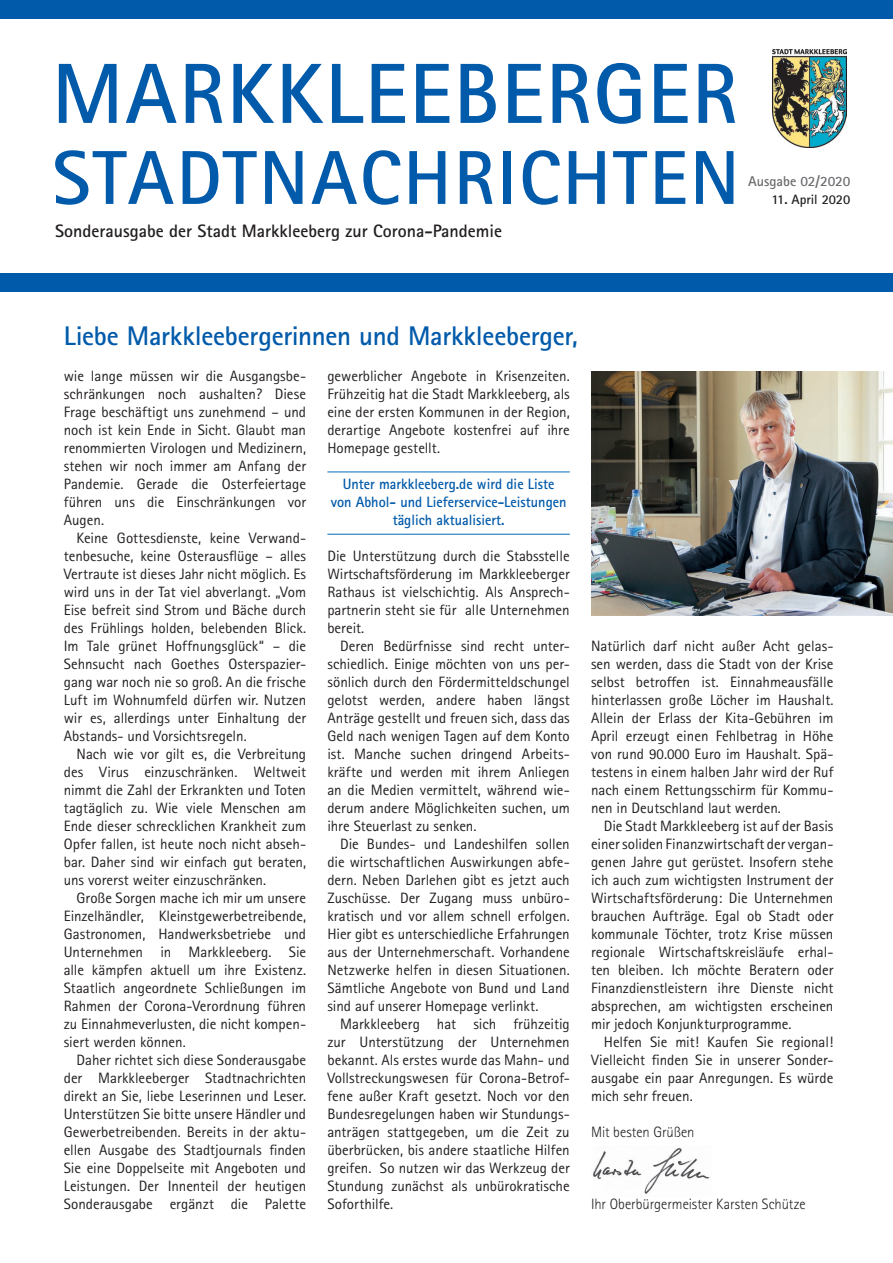
<style>
.page{position:relative;width:893px;height:1263px;background:#fff}
.page>*{position:absolute;margin:0;border:0;box-sizing:border-box;transform-origin:0 0}
.t1{font:700 85.5px "Rotis Sans Serif";letter-spacing:.02em;color:#015aaa}
.t2{font:700 76.5px "Rotis Sans Serif";letter-spacing:.03em;color:#015aaa}
.t3{font:700 27px "Rotis Sans Serif";letter-spacing:-.01em;color:#015aaa}
.t4{font:700 18px "Rotis Sans Serif";color:#231f20}
.t5{font:15px/18px "Rotis Sans Serif";color:#231f20;text-align:justify}
.t6{font:700 15px/18px "Rotis Sans Serif";color:#015aaa;text-align:center;scale:.95 1}
.t7{font:300 15px "Rotis Sans Serif";color:#231f20}
.t8{font:700 14.25px "Rotis Sans Serif";color:#6c6d70}
.t9{font:700 13.5px "Rotis Sans Serif";letter-spacing:-.005em;color:#231f20}
</style>
<div class="page">
<div style="left:0;top:0;width:893px;height:18px;background:#015aaa"></div>
<img style="left:772px;top:50px;width:75px;height:97px">
<div style="left:0;top:273px;width:893px;height:18px;background:#015aaa"></div>
<hr style="left:327px;top:472px;width:243px;height:1px;background:#006cb7">
<hr style="left:327px;top:534px;width:243px;height:1px;background:#006cb7">
<img style="left:591px;top:371px;width:302px;height:244px">
<img style="left:593px;top:1148px;width:117px;height:46px">
<h1 class="t1" style="left:52px;top:40px;width:687px">MARKKLEEBERGER</h1>
<h2 class="t2" style="left:52px;top:130px;width:689px">STADTNACHRICHTEN</h2>
<p class="t4" style="left:55px;top:220px;width:448px">Sonderausgabe der Stadt Markkleeberg zur Corona-Pandemie</p>
<p class="t8" style="left:748px;top:172px;width:104px">Ausgabe 02/2020</p>
<p class="t9" style="left:772px;top:191px;width:80px">11. April 2020</p>
<h3 class="t3" style="left:64px;top:319px;width:516px">Liebe Markkleebergerinnen und Markkleeberger,</h3>
<p class="t5" style="left:64px;top:367px;width:244px">wie lange müssen wir die Ausgangsbe&shy;schränkungen noch aushalten? Diese Frage beschäftigt uns zunehmend – und noch ist kein Ende in Sicht. Glaubt man renommierten Virologen und Medizinern, stehen wir noch immer am Anfang der Pandemie. Gerade die Osterfeiertage führen uns die Einschränkungen vor Augen.</p>
<p class="t5" style="left:64px;top:529px;width:244px;text-indent:13px">Keine Gottesdienste, keine Verwand&shy;tenbesuche, keine Osterausflüge – alles Vertraute ist dieses Jahr nicht möglich. Es wird uns in der Tat viel abverlangt. „Vom Eise befreit sind Strom und Bäche durch des Frühlings holden, belebenden Blick.<br>Im Tale grünet Hoffnungsglück“ – die Sehnsucht nach Goethes Osterspazier&shy;gang war noch nie so groß. An die frische Luft im Wohnumfeld dürfen wir. Nutzen wir es, allerdings unter Einhaltung der Abstands- und Vorsichtsregeln.</p>
<p class="t5" style="left:64px;top:745px;width:244px;text-indent:13px">Nach wie vor gilt es, die Verbreitung des Virus einzuschränken. Weltweit nimmt die Zahl der Erkrankten und Toten tagtäglich zu. Wie viele Menschen am Ende dieser schrecklichen Krankheit zum Opfer fallen, ist heute noch nicht abseh&shy;bar. Daher sind wir einfach gut beraten, uns vorerst weiter einzuschränken.</p>
<p class="t5" style="left:64px;top:889px;width:244px;text-indent:13px">Große Sorgen mache ich mir um unsere Einzelhändler, Kleinstgewerbetreibende, Gastronomen, Handwerksbetriebe und Unternehmen in Markkleeberg. Sie alle kämpfen aktuell um ihre Existenz.<br>Staatlich angeordnete Schließungen im Rahmen der Corona-Verordnung führen zu Einnahmeverlusten, die nicht kompen&shy;siert werden können.</p>
<p class="t5" style="left:64px;top:1051px;width:244px;text-indent:13px">Daher richtet sich diese Sonderausgabe der Markkleeberger Stadtnachrichten direkt an Sie, liebe Leserinnen und Leser.<br>Unterstützen Sie bitte unsere Händler und Gewerbetreibenden. Bereits in der aktu&shy;ellen Ausgabe des Stadtjournals finden Sie eine Doppelseite mit Angeboten und Leistungen. Der Innenteil der heutigen Sonderausgabe ergänzt die Palette</p>
<p class="t5" style="left:327px;top:367px;width:244px">gewerblicher Angebote in Krisenzeiten.<br>Frühzeitig hat die Stadt Markkleeberg, als eine der ersten Kommunen in der Region, derartige Angebote kostenfrei auf ihre Homepage gestellt.</p>
<p class="t6" style="left:331px;top:475px;width:250px">Unter markkleeberg.de wird die Liste von Abhol- und Lieferservice-Leistungen täglich aktualisiert.</p>
<p class="t5" style="left:327px;top:547px;width:244px">Die Unterstützung durch die Stabsstelle Wirtschaftsförderung im Markkleeberger Rathaus ist vielschichtig. Als Ansprech&shy;partnerin steht sie für alle Unternehmen bereit.</p>
<p class="t5" style="left:327px;top:637px;width:244px;text-indent:13px">Deren Bedürfnisse sind recht unter&shy;schiedlich. Einige möchten von uns per&shy;sönlich durch den Fördermitteldschungel gelotst werden, andere haben längst Anträge gestellt und freuen sich, dass das Geld nach wenigen Tagen auf dem Konto ist. Manche suchen dringend Arbeits&shy;kräfte und werden mit ihrem Anliegen an die Medien vermittelt, während wie&shy;derum andere Möglichkeiten suchen, um ihre Steuerlast zu senken.</p>
<p class="t5" style="left:327px;top:835px;width:244px;text-indent:13px">Die Bundes- und Landeshilfen sollen die wirtschaftlichen Auswirkungen abfe&shy;dern. Neben Darlehen gibt es jetzt auch Zuschüsse. Der Zugang muss unbüro&shy;kratisch und vor allem schnell erfolgen.<br>Hier gibt es unterschiedliche Erfahrungen aus der Unternehmerschaft. Vorhandene Netzwerke helfen in diesen Situationen.<br>Sämtliche Angebote von Bund und Land sind auf unserer Homepage verlinkt.</p>
<p class="t5" style="left:327px;top:1015px;width:244px;text-indent:13px">Markkleeberg hat sich frühzeitig zur Unterstützung der Unternehmen bekannt. Als erstes wurde das Mahn- und Vollstreckungswesen für Corona-Betrof&shy;fene außer Kraft gesetzt. Noch vor den Bundesregelungen haben wir Stundungs&shy;anträgen stattgegeben, um die Zeit zu überbrücken, bis andere staatliche Hilfen greifen. So nutzen wir das Werkzeug der Stundung zunächst als unbürokratische Soforthilfe.</p>
<p class="t5" style="left:591px;top:637px;width:244px">Natürlich darf nicht außer Acht gelas&shy;sen werden, dass die Stadt von der Krise selbst betroffen ist. Einnahmeausfälle hinterlassen große Löcher im Haushalt.<br>Allein der Erlass der Kita-Gebühren im April erzeugt einen Fehlbetrag in Höhe von rund 90.000 Euro im Haushalt. Spä&shy;testens in einem halben Jahr wird der Ruf nach einem Rettungsschirm für Kommu&shy;nen in Deutschland laut werden.</p>
<p class="t5" style="left:591px;top:817px;width:244px;text-indent:13px">Die Stadt Markkleeberg ist auf der Basis einer soliden Finanzwirtschaft der vergan&shy;genen Jahre gut gerüstet. Insofern stehe ich auch zum wichtigsten Instrument der Wirtschaftsförderung: Die Unternehmen brauchen Aufträge. Egal ob Stadt oder kommunale Töchter, trotz Krise müssen regionale Wirtschaftskreisläufe erhal&shy;ten bleiben. Ich möchte Beratern oder Finanzdienstleistern ihre Dienste nicht absprechen, am wichtigsten erscheinen mir jedoch Konjunkturprogramme.</p>
<p class="t5" style="left:591px;top:1033px;width:244px;text-indent:13px">Helfen Sie mit! Kaufen Sie regional!<br>Vielleicht finden Sie in unserer Sonder&shy;ausgabe ein paar Anregungen. Es würde mich sehr freuen.</p>
<p class="t7" style="left:591px;top:1124px;width:105px">Mit besten Grüßen</p>
<p class="t7" style="left:591px;top:1196px;width:216px">Ihr Oberbürgermeister Karsten Schütze</p>
</div>
